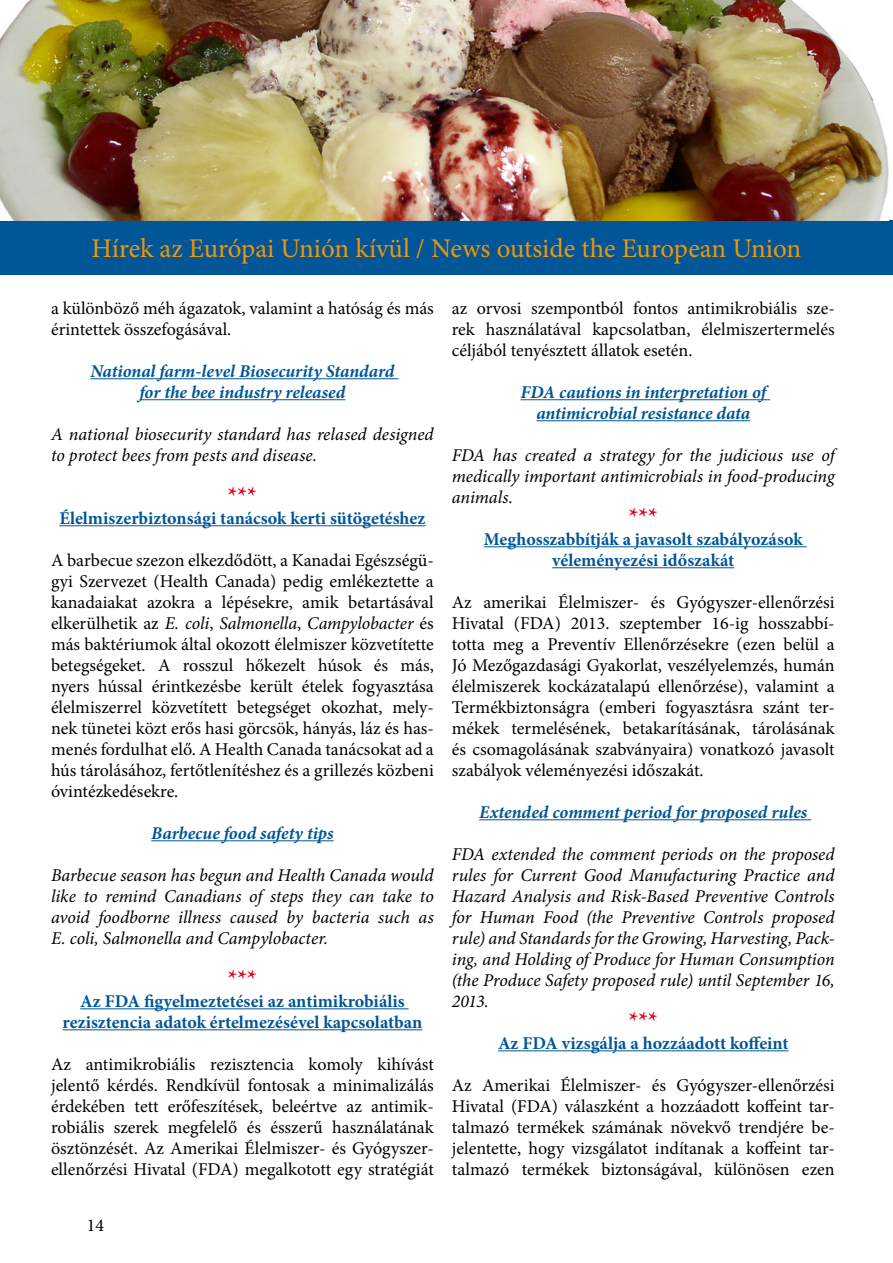
<style>
.page{position:relative;width:893px;height:1263px;background:#fff}
.page>*{position:absolute;margin:0;border:0;box-sizing:border-box;transform-origin:0 0}
.t1{font:27px "Minion Pro";color:#f39503}
.t2{font:700 24px "Minion Pro";color:#e2001a}
.t3{font:18px/21px "Minion Pro";color:#000;text-align:justify}
.t4{font:italic 18px/21px "Minion Pro";letter-spacing:-.005em;color:#000;text-align:justify}
.t5{font:700 18px/21px "Minion Pro";color:#005697;text-align:center}
.t6{font:italic 700 18px/21px "Minion Pro";letter-spacing:-.005em;color:#005697;text-align:center}
.s1{font-style:italic}
</style>
<div class="page">
<hr style="left:90px;top:378px;width:308px;height:1px;background:#005697">
<hr style="left:139px;top:399px;width:206px;height:1px;background:#005697">
<hr style="left:59px;top:525px;width:367px;height:1px;background:#005697">
<hr style="left:151px;top:840px;width:183px;height:1px;background:#005697">
<hr style="left:80px;top:1008px;width:329px;height:1px;background:#005697">
<hr style="left:63px;top:1029px;width:359px;height:1px;background:#005697">
<hr style="left:520px;top:399px;width:250px;height:1px;background:#005697">
<hr style="left:536px;top:420px;width:214px;height:1px;background:#005697">
<hr style="left:484px;top:546px;width:323px;height:1px;background:#005697">
<hr style="left:552px;top:567px;width:182px;height:1px;background:#005697">
<hr style="left:479px;top:819px;width:332px;height:1px;background:#005697">
<hr style="left:498px;top:1050px;width:291px;height:1px;background:#005697">
<div style="left:0;top:220px;width:893px;height:54px;background:#005697"></div>
<img style="left:0;top:0;width:888px;height:220px">
<h1 class="t1" style="left:92px;top:230px;width:711px">Hírek az Európai Unión kívül / News outside the European Union</h1>
<p class="t3" style="left:51px;top:298px;width:384px">a különböző méh ágazatok, valamint a hatóság és más érintettek összefogásával.</p>
<p class="t6" style="left:90px;top:360px;width:306px">National farm-level Biosecurity Standard for the bee industry released</p>
<p class="t4" style="left:51px;top:424px;width:384px">A national biosecurity standard has relased designed to protect bees from pests and disease.</p>
<h2 class="t2" style="left:228px;top:478px;width:31px">***</h2>
<p class="t5" style="left:59px;top:507px;width:368px">Élelmiszerbiztonsági tanácsok kerti sütögetéshez</p>
<p class="t3" style="left:51px;top:550px;width:384px">A barbecue szezon elkezdődött, a Kanadai Egészségü&shy;gyi Szervezet (Health Canada) pedig emlékeztette a kanadaiakat azokra a lépésekre, amik betartásával elkerülhetik az <span class="s1">E. coli</span>, <span class="s1">Salmonella</span>, <span class="s1">Campylobacter</span> és más baktériumok által okozott élelmiszer közvetítette betegségeket. A rosszul hőkezelt húsok és más, nyers hússal érintkezésbe került ételek fogyasztása élelmiszerrel közvetített betegséget okozhat, mely&shy;nek tünetei közt erős hasi görcsök, hányás, láz és has&shy;menés fordulhat elő. A Health Canada tanácsokat ad a hús tárolásához, fertőtlenítéshez és a grillezés közbeni óvintézkedésekre.</p>
<p class="t6" style="left:151px;top:822px;width:184px">Barbecue food safety tips</p>
<p class="t4" style="left:51px;top:865px;width:384px">Barbecue season has begun and Health Canada would like to remind Canadians of steps they can take to avoid foodborne illness caused by bacteria such as E. coli, Salmonella and Campylobacter.</p>
<h2 class="t2" style="left:228px;top:961px;width:31px">***</h2>
<p class="t5" style="left:63px;top:990px;width:361px">Az FDA figyelmeztetései az antimikrobiális rezisztencia adatok értelmezésével kapcsolatban</p>
<p class="t3" style="left:51px;top:1054px;width:384px">Az antimikrobiális rezisztencia komoly kihívást jelentő kérdés. Rendkívül fontosak a minimalizálás érdekében tett erőfeszítések, beleértve az antimik&shy;robiális szerek megfelelő és ésszerű használatának ösztönzését. Az Amerikai Élelmiszer- és Gyógyszer&shy;ellenőrzési Hivatal (FDA) megalkotott egy stratégiát</p>
<p class="t3" style="left:452px;top:298px;width:384px">az orvosi szempontból fontos antimikrobiális sze&shy;rek használatával kapcsolatban, élelmiszertermelés céljából tenyésztett állatok esetén.</p>
<p class="t6" style="left:520px;top:381px;width:247px">FDA cautions in interpretation of antimicrobial resistance data</p>
<p class="t4" style="left:452px;top:445px;width:384px">FDA has created a strategy for the judicious use of medically important antimicrobials in food-producing animals.</p>
<h2 class="t2" style="left:629px;top:499px;width:31px">***</h2>
<p class="t5" style="left:484px;top:528px;width:320px">Meghosszabbítják a javasolt szabályozások véleményezési időszakát</p>
<p class="t3" style="left:452px;top:592px;width:384px">Az amerikai Élelmiszer- és Gyógyszer-ellenőrzési Hivatal (FDA) 2013. szeptember 16-ig hosszabbí&shy;totta meg a Preventív Ellenőrzésekre (ezen belül a Jó Mezőgazdasági Gyakorlat, veszélyelemzés, humán élelmiszerek kockázatalapú ellenőrzése), valamint a Termékbiztonságra (emberi fogyasztásra szánt ter&shy;mékek termelésének, betakarításának, tárolásának és csomagolásának szabványaira) vonatkozó javasolt szabályok véleményezési időszakát.</p>
<p class="t6" style="left:479px;top:801px;width:329px">Extended comment period for proposed rules</p>
<p class="t4" style="left:452px;top:844px;width:384px">FDA extended the comment periods on the proposed rules for Current Good Manufacturing Practice and Hazard Analysis and Risk-Based Preventive Controls for Human Food (the Preventive Controls proposed rule) and Standards for the Growing, Harvesting, Pack&shy;ing, and Holding of Produce for Human Consumption (the Produce Safety proposed rule) until September 16, 2013.</p>
<h2 class="t2" style="left:629px;top:1003px;width:31px">***</h2>
<p class="t5" style="left:498px;top:1032px;width:292px">Az FDA vizsgálja a hozzáadott koffeint</p>
<p class="t3" style="left:452px;top:1075px;width:384px">Az Amerikai Élelmiszer- és Gyógyszer-ellenőrzési Hivatal (FDA) válaszként a hozzáadott koffeint tar&shy;talmazó termékek számának növekvő trendjére be&shy;jelentette, hogy vizsgálatot indítanak a koffeint tar&shy;talmazó termékek biztonságával, különösen ezen</p>
<p class="t3" style="left:87px;top:1215px;width:19px">14</p>
</div>
